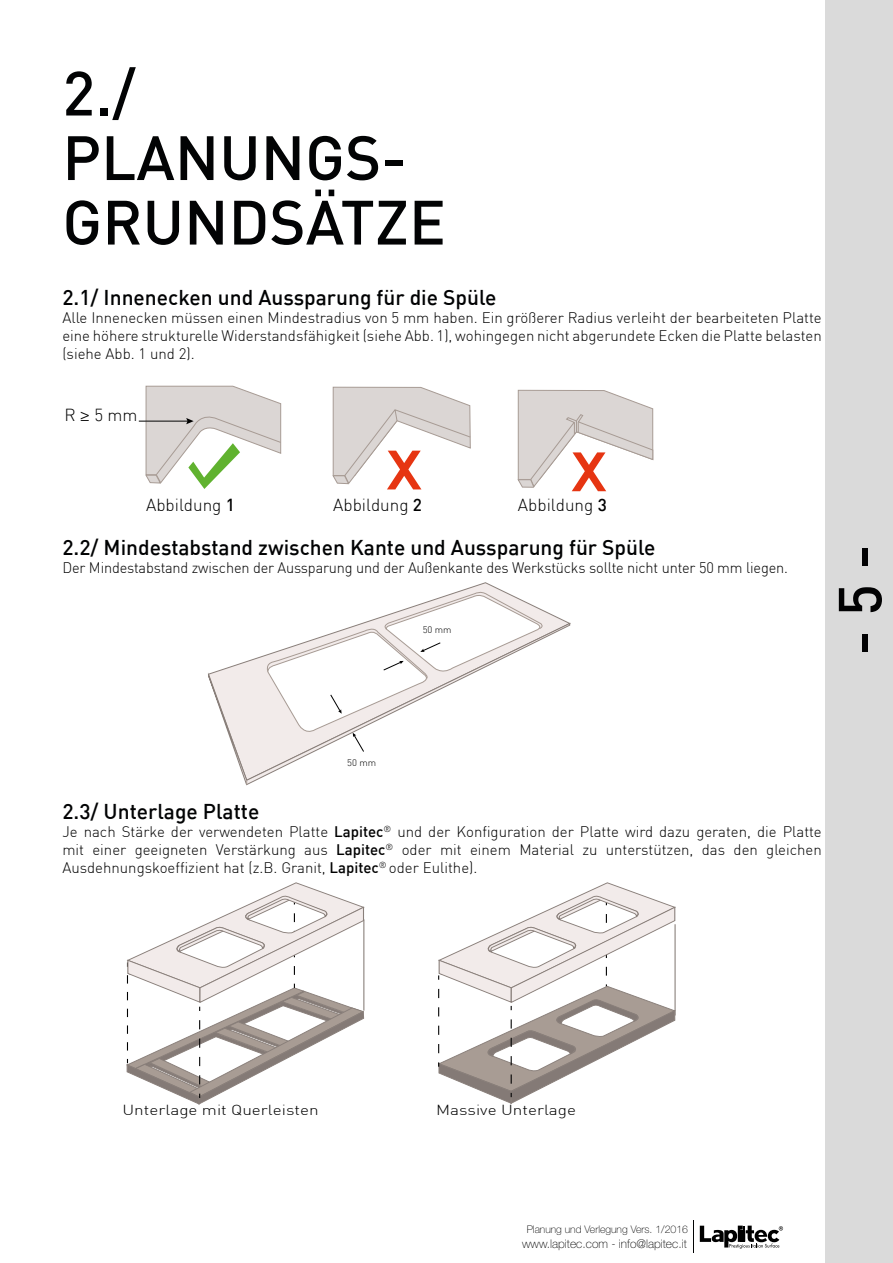
<style>
.page{position:relative;width:893px;height:1263px;background:#fff}
.page>*{position:absolute;margin:0;border:0;box-sizing:border-box;transform-origin:0 0}
.t1{font:500 61.5px/64.5px "DIN";color:#020304}
.t2{font:500 60px "DIN";color:#020203}
.t3{font:700 54px "Century Gothic";color:#e63512}
.t4{font:500 21px "DIN";color:#010203}
.t5{font:500 21px "DIN";color:#020304}
.t6{font:300 17.1px "DIN";color:#000}
.t7{font:300 15px/18px "DIN";letter-spacing:-.01em;color:#000;text-align:justify}
.t8{font:300 14.25px "DIN";color:#000;scale:1.2 1}
.t9{font:100 12px "Helvetica Neue LT Pro";color:#000}
.t10{font:100 10.5px "Helvetica Neue LT Pro";color:#000}
.t11{font:300 9.45px "DIN";color:#000}
.s1{font-family:"Myriad Pro";font-weight:400;font-stretch:condensed}
.s2{font-weight:500}
</style>
<div class="page">
<div style="left:826px;top:0;width:67px;height:1263px;background:#dadada"></div>
<svg style="left:700px;top:1225px;width:83px;height:24px"></svg>
<hr style="left:693px;top:1220px;width:1px;height:33px;background:#020304">
<hr style="left:139px;top:421px;width:50px;height:1px;background:#000">
<svg style="left:332px;top:386px;width:139px;height:99px"></svg>
<svg style="left:517px;top:389px;width:136px;height:99px"></svg>
<svg style="left:145px;top:385px;width:137px;height:104px"></svg>
<svg style="left:462px;top:582px;width:109px;height:44px"></svg>
<svg style="left:362px;top:590px;width:183px;height:33px"></svg>
<svg style="left:208px;top:623px;width:362px;height:162px"></svg>
<svg style="left:126px;top:882px;width:239px;height:223px"></svg>
<svg style="left:438px;top:882px;width:238px;height:222px"></svg>
<hr style="left:675px;top:924px;width:1px;height:91px;background:#897f7a">
<h1 class="t1" style="left:62px;top:59px;width:385px">2./<br>PLANUNGS-<br>GRUNDSÄTZE</h1>
<h3 class="t4" style="left:62px;top:284px;width:436px">2.1/ Innenecken und Aussparung für die Spüle</h3>
<p class="t7" style="left:62px;top:309px;width:761px">Alle Innenecken müssen einen Mindestradius von 5 mm haben. Ein größerer Radius verleiht der bearbeiteten Platte eine höhere strukturelle Widerstandsfähigkeit (siehe Abb. 1), wohingegen nicht abgerundete Ecken die Platte belasten (siehe Abb. 1 und 2).</p>
<p class="t6" style="left:64px;top:405px;width:75px">R <span class="s1">≥</span> 5 mm</p>
<h3 class="t3" style="left:386px;top:429px;width:38px">X</h3>
<h3 class="t3" style="left:571px;top:431px;width:38px">X</h3>
<p class="t6" style="left:146px;top:494px;width:90px">Abbildung <span class="s2">1</span></p>
<p class="t6" style="left:333px;top:494px;width:90px">Abbildung <span class="s2">2</span></p>
<p class="t6" style="left:518px;top:494px;width:90px">Abbildung <span class="s2">3</span></p>
<h3 class="t4" style="left:62px;top:534px;width:595px">2.2/ Mindestabstand zwischen Kante und Aussparung für Spüle</h3>
<p class="t7" style="left:62px;top:558px;width:727px">Der Mindestabstand zwischen der Aussparung und der Außenkante des Werkstücks sollte nicht unter 50 mm liegen.</p>
<p class="t11" style="left:423px;top:624px;width:30px">50 mm</p>
<h2 class="t2" style="left:821px;top:656px;width:113px;rotate:-90deg">- 5 -</h2>
<p class="t11" style="left:347px;top:757px;width:30px">50 mm</p>
<h3 class="t5" style="left:62px;top:798px;width:198px">2.3/ Unterlage Platte</h3>
<p class="t7" style="left:62px;top:822px;width:761px">Je nach Stärke der verwendeten Platte <span class="s2">Lapitec</span><sup>®</sup> und der Konfiguration der Platte wird dazu geraten, die Platte mit einer geeigneten Verstärkung aus <span class="s2">Lapitec</span><sup>®</sup> oder mit einem Material zu unterstützen, das den gleichen Ausdehnungskoeffizient hat (z.B. Granit, <span class="s2">Lapitec</span><sup>®</sup> oder Eulithe).</p>
<p class="t8" style="left:122px;top:1100px;width:165px">Unterlage mit Querleisten</p>
<p class="t8" style="left:436px;top:1100px;width:118px">Massive Unterlage</p>
<p class="t10" style="left:527px;top:1223px;width:163px">Planung und Verlegung Vers. 1/2016</p>
<p class="t9" style="left:522px;top:1236px;width:166px">www.lapitec.com - info@lapitec.it</p>
</div>
